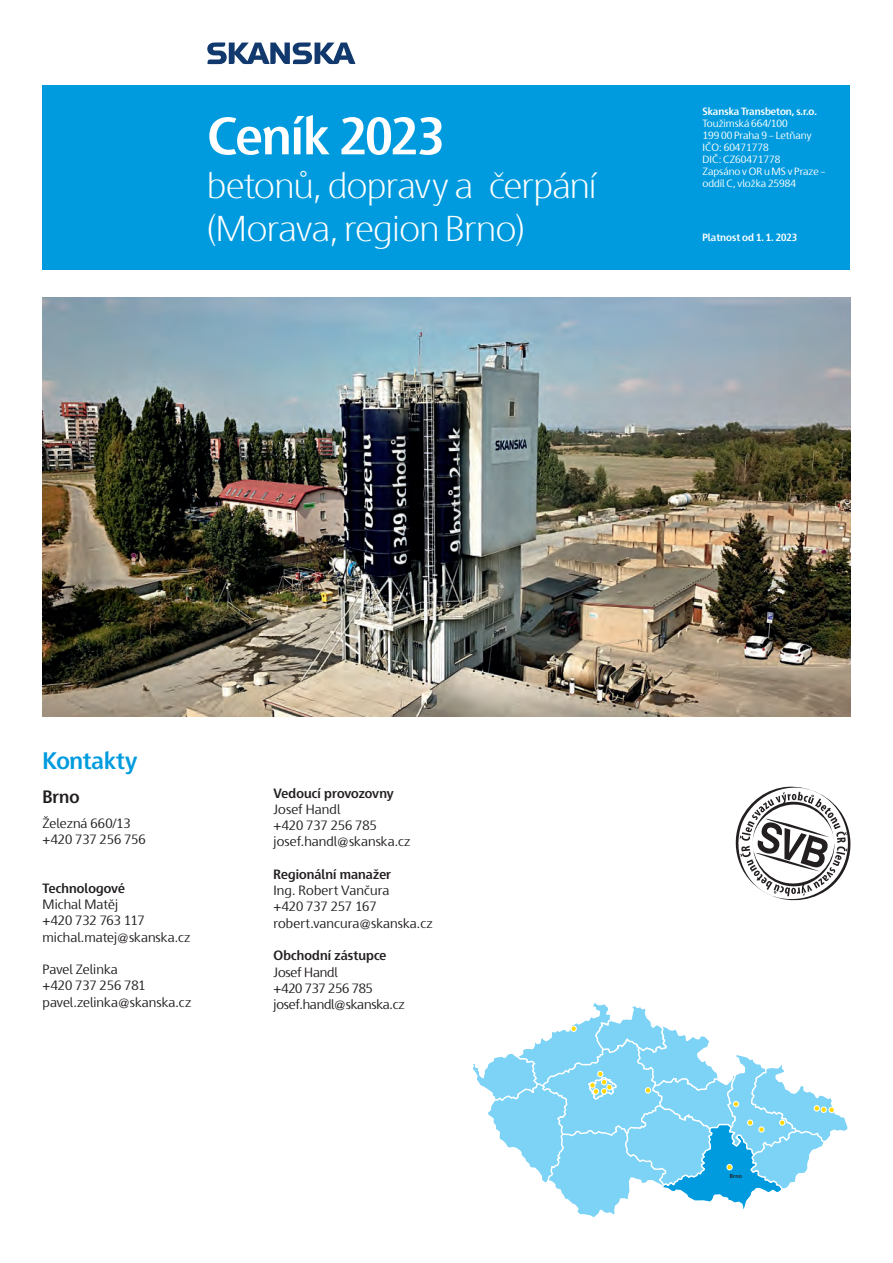
<style>
.page{position:relative;width:893px;height:1263px;background:#fff}
.page>*{position:absolute;margin:0;border:0;box-sizing:border-box;transform-origin:0 0}
.t1{font:700 52.5px "Skanska Sans Pro";letter-spacing:-.015em;color:#fff}
.t2{font:300 36px/43.2px "Skanska Sans Pro";letter-spacing:-.005em;color:#fff}
.t3{font:700 24px "Skanska Sans Pro";letter-spacing:-.01em;color:#009bde}
.t4{font:700 18px "Skanska Sans Pro";color:#231f20}
.t5{font:13.5px/16.2px "Skanska Sans Pro";color:#231f20}
.t6{font:700 13.5px "Skanska Sans Pro";color:#231f20}
.t7{font:13.5px/16.2px "Skanska Sans Pro";letter-spacing:-.02em;color:#231f20}
.t8{font:10.5px/12px "Skanska Sans Pro";color:#fff}
.t9{font:700 10.5px "Skanska Sans Pro";color:#fff}
.t10{font:700 5.7px "Skanska Sans Pro";color:#231f20}
</style>
<div class="page">
<div style="left:43px;top:86px;width:807px;height:184px;background:#009bde"></div>
<img style="left:43px;top:298px;width:807px;height:418px">
<svg style="left:207px;top:42px;width:148px;height:22px"></svg>
<svg style="left:736px;top:787px;width:114px;height:113px"></svg>
<svg style="left:473px;top:1003px;width:375px;height:214px"></svg>
<h1 class="t1" style="left:207px;top:105px;width:238px">Ceník 2023</h1>
<h2 class="t2" style="left:207px;top:164px;width:391px">betonů, dopravy a čerpání (Morava, region Brno)</h2>
<p class="t9" style="left:702px;top:105px;width:116px">Skanska Transbeton, s.r.o.</p>
<p class="t8" style="left:702px;top:117px;width:125px">Toužimská 664/100<br>199 00 Praha 9 – Letňany<br>IČO: 60471778<br>DIČ: CZ60471778<br>Zapsáno v OR u MS v Praze – oddíl C, vložka 25984</p>
<p class="t9" style="left:702px;top:231px;width:96px">Platnost od 1. 1. 2023</p>
<h3 class="t3" style="left:43px;top:746px;width:96px">Kontakty</h3>
<h3 class="t4" style="left:43px;top:786px;width:39px">Brno</h3>
<p class="t5" style="left:43px;top:815px;width:105px">Železná 660/13 +420 737 256 756</p>
<p class="t6" style="left:43px;top:880px;width:84px">Technologové</p>
<p class="t5" style="left:43px;top:896px;width:150px">Michal Matěj<br>+420 732 763 117 michal.matej@skanska.cz</p>
<p class="t5" style="left:43px;top:961px;width:150px">Pavel Zelinka<br>+420 737 256 781 pavel.zelinka@skanska.cz</p>
<p class="t6" style="left:274px;top:785px;width:122px">Vedoucí provozovny</p>
<p class="t5" style="left:274px;top:801px;width:139px">Josef Handl<br>+420 737 256 785 josef.handl@skanska.cz</p>
<p class="t6" style="left:274px;top:866px;width:119px">Regionální manažer</p>
<p class="t5" style="left:274px;top:882px;width:161px">Ing. Robert Vančura<br>+420 737 257 167 robert.vancura@skanska.cz</p>
<p class="t6" style="left:274px;top:948px;width:114px">Obchodní zástupce</p>
<p class="t7" style="left:274px;top:964px;width:133px">Josef Handl<br>+420 737 256 785 josef.handl@skanska.cz</p>
<p class="t10" style="left:730px;top:1173px;width:14px">Brno</p>
</div>
